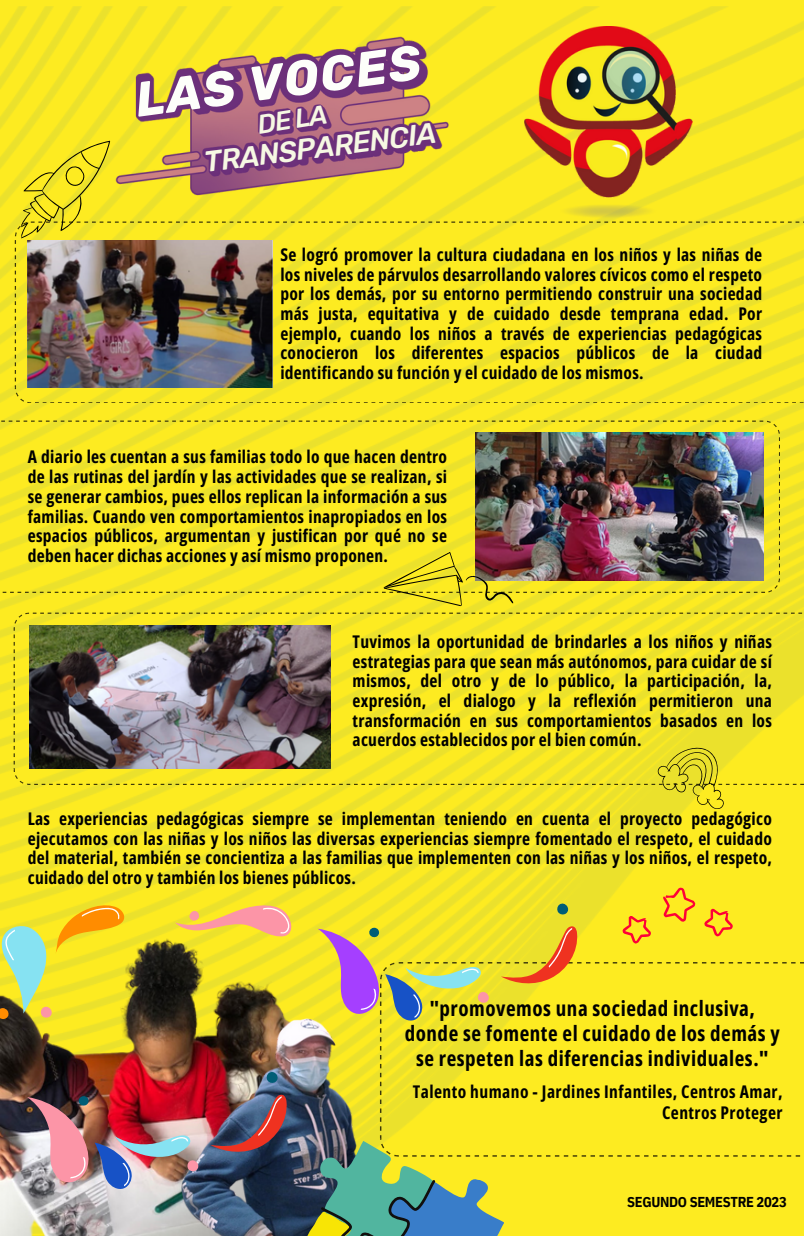
<style>
.page{position:relative;width:804px;height:1236px;background:#fff}
.page>*{position:absolute;margin:0;border:0;box-sizing:border-box;transform-origin:0 0}
.t1{font:italic 700 48.65px "Rubik";color:#fdfefa}
.t2{font:italic 500 28.88px "Rubik";color:#f6f8e3}
.t3{font:italic 500 26.43px "Rubik";color:#f6f8e3}
.t4{font:700 21px/24.8px "Open Sans Condensed";letter-spacing:.025em;color:#000;text-align:center}
.t5{font:700 17.5px/19.6px "Open Sans Condensed";letter-spacing:.015em;color:#000;text-align:justify}
.t6{font:700 14.35px "IBM Plex Sans Cond";letter-spacing:-.02em;color:#000}
</style>
<div class="page">
<img style="left:0;top:5px;width:803px;height:1230px">
<svg style="left:1px;top:420px;width:591px;height:1px"></svg>
<img style="left:0;top:921px;width:293px;height:314px">
<img style="left:173px;top:996px;width:197px;height:239px">
<hr style="left:706px;top:1154px;width:97px;height:2px;background:#000">
<svg style="left:33px;top:612px;width:590px;height:1px"></svg>
<img style="left:28px;top:241px;width:244px;height:147px">
<svg style="left:21px;top:141px;width:617px;height:97px;background:#f2e222"></svg>
<svg style="left:0;top:901px;width:124px;height:117px;background:#e1d943"></svg>
<img style="left:30px;top:625px;width:300px;height:143px">
<svg style="left:174px;top:902px;width:118px;height:36px;background:#f9c75a"></svg>
<svg style="left:266px;top:1070px;width:12px;height:13px"></svg>
<img style="left:27px;top:1095px;width:172px;height:95px">
<svg style="left:556px;top:902px;width:12px;height:13px"></svg>
<svg style="left:317px;top:927px;width:172px;height:94px;background:#d3c25b"></svg>
<svg style="left:500px;top:925px;width:78px;height:60px;background:#eeb929"></svg>
<svg style="left:622px;top:915px;width:28px;height:28px"></svg>
<svg style="left:704px;top:908px;width:28px;height:28px"></svg>
<svg style="left:662px;top:887px;width:33px;height:34px"></svg>
<img style="left:111px;top:32px;width:342px;height:168px">
<img style="left:524px;top:26px;width:168px;height:193px">
<img style="left:475px;top:432px;width:287px;height:148px">
<svg style="left:657px;top:747px;width:66px;height:61px;background:#d8cd25"></svg>
<svg style="left:383px;top:551px;width:130px;height:55px;background:#d0ba26"></svg>
<svg style="left:210px;top:1093px;width:301px;height:142px;background:#85915a"></svg>
<p class="t1" style="left:132px;top:72px;width:289px;rotate:-8deg">LAS VOCES</p>
<p class="t2" style="left:202px;top:145px;width:235px;rotate:-7deg">TRANSPARENCIA</p>
<p class="t3" style="left:255px;top:109px;width:72px;rotate:-9deg">DE LA</p>
<p class="t5" style="left:280px;top:244px;width:483px">Se logró promover la cultura ciudadana en los niños y las niñas de los niveles de párvulos desarrollando valores cívicos como el respeto por los demás, por su entorno permitiendo construir una sociedad más justa, equitativa y de cuidado desde temprana edad. Por ejemplo, cuando los niños a través de experiencias pedagógicas conocieron los diferentes espacios públicos de la ciudad identificando su función y el cuidado de los mismos.</p>
<p class="t5" style="left:28px;top:446px;width:420px">A diario les cuentan a sus familias todo lo que hacen dentro de las rutinas del jardín y las actividades que se realizan, si se generar cambios, pues ellos replican la información a sus familias. Cuando ven comportamientos inapropiados en los espacios públicos, argumentan y justifican por qué no se deben hacer dichas acciones y así mismo proponen.</p>
<p class="t5" style="left:352px;top:631px;width:420px">Tuvimos la oportunidad de brindarles a los niños y niñas estrategias para que sean más autónomos, para cuidar de sí mismos, del otro y de lo público, la participación, la, expresión, el dialogo y la reflexión permitieron una transformación en sus comportamientos basados en los acuerdos establecidos por el bien común.</p>
<p class="t5" style="left:28px;top:808px;width:745px">Las experiencias pedagógicas siempre se implementan teniendo en cuenta el proyecto pedagógico ejecutamos con las niñas y los niños las diversas experiencias siempre fomentado el respeto, el cuidado del material, también se concientiza a las familias que implementen con las niñas y los niños, el respeto, cuidado del otro y también los bienes públicos.</p>
<p class="t4" style="left:404px;top:995px;width:376px">"promovemos una sociedad inclusiva, donde se fomente el cuidado de los demás y se respeten las diferencias individuales."</p>
<p class="t5" style="left:412px;top:1080px;width:371px;line-height:21px;text-align:right">Talento humano - Jardines Infantiles, Centros Amar,<br>Centros Proteger</p>
<p class="t6" style="left:626px;top:1191px;width:161px">SEGUNDO SEMESTRE 2023</p>
</div>
